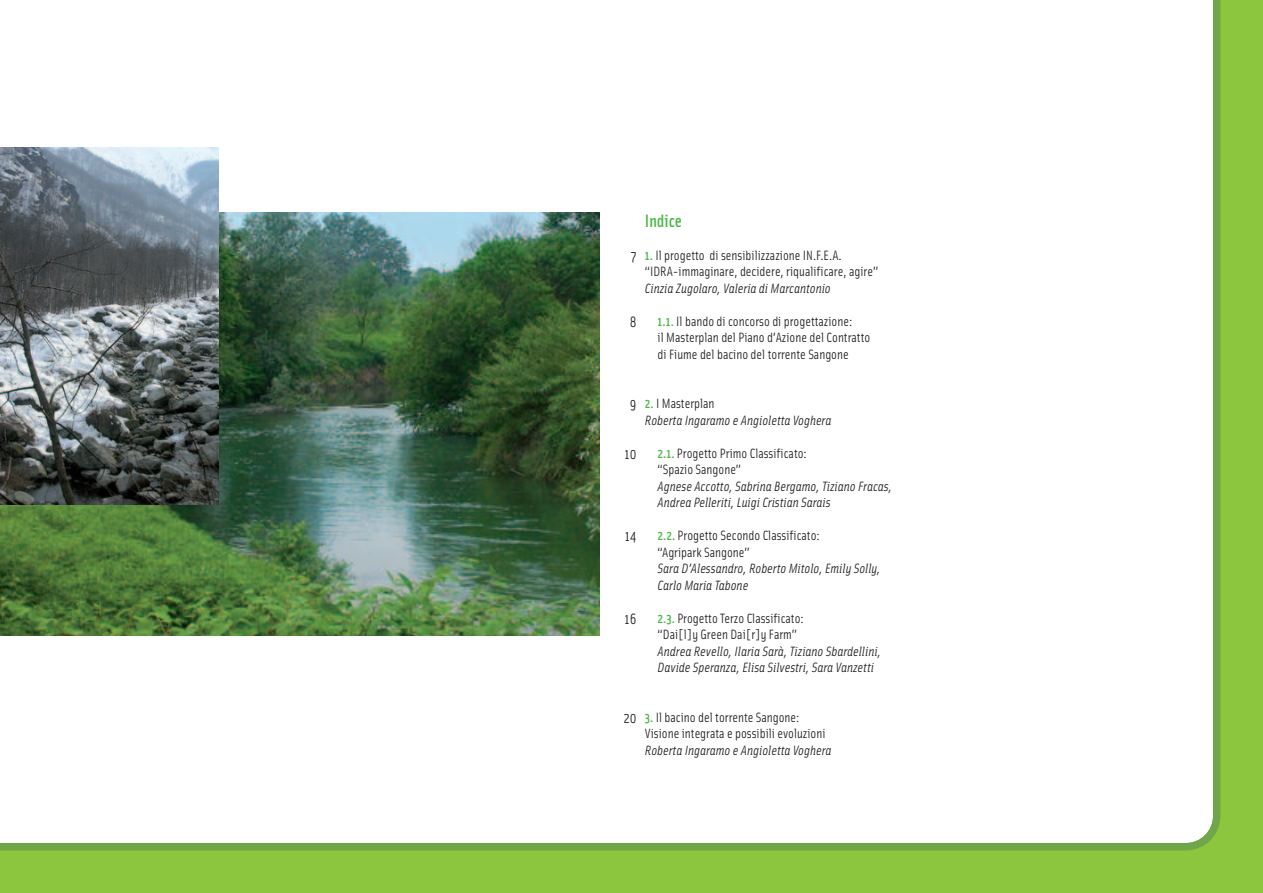
<style>
.page{position:relative;width:1263px;height:893px;background:#8bc63e}
.page>*{position:absolute;margin:0;border:0;box-sizing:border-box;transform-origin:0 0}
.t1{font:500 18px "Solex";color:#4cb848}
.t2{font:15px "Solex";color:#231f20}
.t3{font:13.5px/16.5px "Solex";color:#231f20}
.t4{font:italic 13.5px/16.5px "Solex";color:#231f20}
.s1{font-weight:500;color:#4cb848}
.s2{font-weight:500;font-style:normal;color:#4cb848}
.s3{font-style:normal}
</style>
<div class="page">
<div style="left:0;top:0;width:1220px;height:850px;background:#fff"></div>
<img style="left:0;top:213px;width:599px;height:422px">
<img style="left:0;top:148px;width:219px;height:357px">
<p class="t2" style="left:631px;top:247px;width:7px">7</p>
<p class="t2" style="left:630px;top:313px;width:8px">8</p>
<p class="t2" style="left:630px;top:395px;width:8px">9</p>
<p class="t2" style="left:624px;top:445px;width:14px">10</p>
<p class="t2" style="left:625px;top:527px;width:13px">14</p>
<p class="t2" style="left:624px;top:610px;width:14px">16</p>
<p class="t2" style="left:623px;top:709px;width:15px">20</p>
<h1 class="t1" style="left:645px;top:210px;width:39px">Indice</h1>
<p class="t3" style="left:645px;top:247px;width:235px"><span class="s1">1.</span> Il progetto di sensibilizzazione IN.F.E.A. “IDRA-immaginare, decidere, riqualificare, agire”</p>
<p class="t4" style="left:645px;top:280px;width:187px">Cinzia Zugolaro, Valeria di Marcantonio</p>
<p class="t3" style="left:658px;top:313px;width:214px"><span class="s1">1.1.</span> Il bando di concorso di progettazione:<br>il Masterplan del Piano d’Azione del Contratto di Fiume del bacino del torrente Sangone</p>
<p class="t4" style="left:645px;top:395px;width:188px"><span class="s2">2.</span> <span class="s3">I Masterplan<br></span>Roberta Ingaramo e Angioletta Voghera</p>
<p class="t3" style="left:658px;top:445px;width:151px"><span class="s1">2.1.</span> Progetto Primo Classificato: “Spazio Sangone”</p>
<p class="t4" style="left:658px;top:478px;width:236px">Agnese Accotto, Sabrina Bergamo, Tiziano Fracas,<br>Andrea Pelleriti, Luigi Cristian Sarais</p>
<p class="t3" style="left:658px;top:527px;width:164px"><span class="s1">2.2.</span> Progetto Secondo Classificato: “Agripark Sangone”</p>
<p class="t4" style="left:658px;top:560px;width:224px">Sara D’Alessandro, Roberto Mitolo, Emily Solly,<br>Carlo Maria Tabone</p>
<p class="t3" style="left:658px;top:610px;width:148px"><span class="s1">2.3.</span> Progetto Terzo Classificato: “Dai[l]y Green Dai[r]y Farm”</p>
<p class="t4" style="left:658px;top:643px;width:225px">Andrea Revello, Ilaria Sarà, Tiziano Sbardellini,<br>Davide Speranza, Elisa Silvestri, Sara Vanzetti</p>
<p class="t3" style="left:645px;top:709px;width:182px"><span class="s1">3.</span> Il bacino del torrente Sangone:<br>Visione integrata e possibili evoluzioni</p>
<p class="t4" style="left:645px;top:742px;width:188px">Roberta Ingaramo e Angioletta Voghera</p>
</div>
